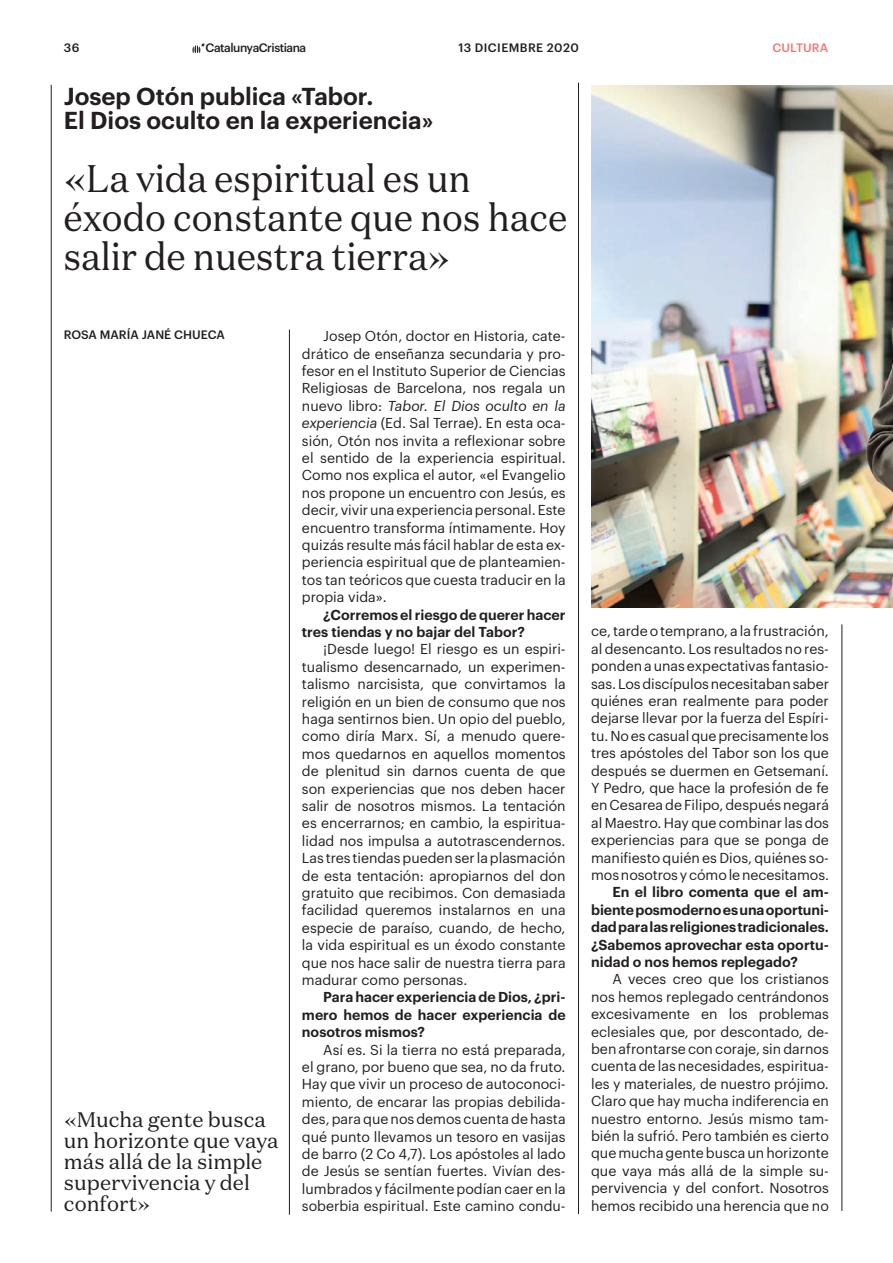
<style>
.page{position:relative;width:893px;height:1263px;background:#fff}
.page>*{position:absolute;margin:0;border:0;box-sizing:border-box;transform-origin:0 0}
.t1{font:38.4px/39px "Domaine Text";letter-spacing:-.005em;color:#231f20;scale:.95 1}
.t2{font:600 24px/24px "Graphik";color:#231f20}
.t3{font:21px/21px "Domaine Text";color:#231f20}
.t4{font:14.1px/17.4px "Graphik";color:#231f20;text-align:justify}
.t5{font:600 14.1px/17.4px "Graphik";color:#231f20;text-align:justify}
.t6{font:500 12px "Graphik";letter-spacing:-.01em;color:#231f20}
.t7{font:500 12px "Graphik";letter-spacing:-.04em;color:#231f20}
.t8{font:500 12px "Graphik";letter-spacing:.035em;color:#231f20}
.t9{font:500 12px "Graphik";color:#f27973}
.s1{font-style:italic}
</style>
<div class="page">
<svg style="left:192px;top:43px;width:13px;height:10px"></svg>
<hr style="left:51px;top:85px;width:1px;height:1126px;background:#231f20">
<hr style="left:578px;top:83px;width:1px;height:1131px;background:#231f20">
<hr style="left:842px;top:624px;width:1px;height:587px;background:#231f20">
<hr style="left:289px;top:330px;width:1px;height:885px;background:#231f20">
<img style="left:591px;top:85px;width:302px;height:522px">
<p class="t6" style="left:64px;top:39px;width:17px">36</p>
<p class="t7" style="left:206px;top:39px;width:102px">CatalunyaCristiana</p>
<p class="t8" style="left:458px;top:39px;width:122px">13 DICIEMBRE 2020</p>
<p class="t9" style="left:773px;top:39px;width:57px">CULTURA</p>
<h2 class="t2" style="left:64px;top:82px;width:371px">Josep Otón publica «Tabor.<br>El Dios oculto en la experiencia»</h2>
<h1 class="t1" style="left:64px;top:158px;width:532px">«La vida espiritual es un éxodo constante que nos hace salir de nuestra tierra»</h1>
<p class="t6" style="left:64px;top:326px;width:162px">ROSA MARÍA JANÉ CHUECA</p>
<h3 class="t3" style="left:64px;top:1109px;width:216px">«Mucha gente busca un horizonte que vaya más allá de la simple supervivencia y del confort»</h3>
<p class="t4" style="left:302px;top:326px;width:265px;text-indent:21px">Josep Otón, doctor en Historia, cate&shy;drático de enseñanza secundaria y pro&shy;fesor en el Instituto Superior de Ciencias Religiosas de Barcelona, nos regala un nuevo libro: <span class="s1">Tabor. El Dios oculto en la experiencia</span> (Ed. Sal Terrae). En esta oca&shy;sión, Otón nos invita a reflexionar sobre el sentido de la experiencia espiritual.<br>Como nos explica el autor, «el Evangelio nos propone un encuentro con Jesús, es decir, vivir una experiencia personal. Este encuentro transforma íntimamente. Hoy quizás resulte más fácil hablar de esta ex&shy;periencia espiritual que de planteamien&shy;tos tan teóricos que cuesta traducir en la propia vida».</p>
<p class="t5" style="left:302px;top:604px;width:265px;text-indent:21px">¿Corremos el riesgo de querer hacer tres tiendas y no bajar del Tabor?</p>
<p class="t4" style="left:302px;top:639px;width:265px;text-indent:21px">¡Desde luego! El riesgo es un espiri&shy;tualismo desencarnado, un experimen&shy;talismo narcisista, que convirtamos la religión en un bien de consumo que nos haga sentirnos bien. Un opio del pueblo, como diría Marx. Sí, a menudo quere&shy;mos quedarnos en aquellos momentos de plenitud sin darnos cuenta de que son experiencias que nos deben hacer salir de nosotros mismos. La tentación es encerrarnos; en cambio, la espiritua&shy;lidad nos impulsa a autotrascendernos.<br>Las tres tiendas pueden ser la plasmación de esta tentación: apropiarnos del don gratuito que recibimos. Con demasiada facilidad queremos instalarnos en una especie de paraíso, cuando, de hecho, la vida espiritual es un éxodo constante que nos hace salir de nuestra tierra para madurar como personas.</p>
<p class="t5" style="left:302px;top:987px;width:265px;text-indent:21px">Para hacer experiencia de Dios, ¿pri&shy;mero hemos de hacer experiencia de nosotros mismos?</p>
<p class="t4" style="left:302px;top:1039px;width:265px;text-indent:21px">Así es. Si la tierra no está preparada, el grano, por bueno que sea, no da fruto.<br>Hay que vivir un proceso de autoconoci&shy;miento, de encarar las propias debilida&shy;des, para que nos demos cuenta de hasta qué punto llevamos un tesoro en vasijas de barro (2 Co 4,7). Los apóstoles al lado de Jesús se sentían fuertes. Vivían des&shy;lumbrados y fácilmente podían caer en la soberbia espiritual. Este camino condu-</p>
<p class="t4" style="left:591px;top:621px;width:239px">ce, tarde o temprano, a la frustración, al desencanto. Los resultados no res&shy;ponden a unas expectativas fantasio&shy;sas. Los discípulos necesitaban saber quiénes eran realmente para poder dejarse llevar por la fuerza del Espíri&shy;tu. No es casual que precisamente los tres apóstoles del Tabor son los que después se duermen en Getsemaní.<br>Y Pedro, que hace la profesión de fe en Cesarea de Filipo, después negará al Maestro. Hay que combinar las dos experiencias para que se ponga de manifiesto quién es Dios, quiénes so&shy;mos nosotros y cómo le necesitamos.</p>
<p class="t5" style="left:591px;top:882px;width:239px;text-indent:21px">En el libro comenta que el am&shy;biente posmoderno es una oportuni&shy;dad para las religiones tradicionales. ¿Sabemos aprovechar esta oportu&shy;nidad o nos hemos replegado?</p>
<p class="t4" style="left:591px;top:969px;width:239px;text-indent:21px">A veces creo que los cristianos nos hemos replegado centrándonos excesivamente en los problemas eclesiales que, por descontado, de&shy;ben afrontarse con coraje, sin darnos cuenta de las necesidades, espiritua&shy;les y materiales, de nuestro prójimo.<br>Claro que hay mucha indiferencia en nuestro entorno. Jesús mismo tam&shy;bién la sufrió. Pero también es cierto que mucha gente busca un horizonte que vaya más allá de la simple su&shy;pervivencia y del confort. Nosotros hemos recibido una herencia que no</p>
</div>
